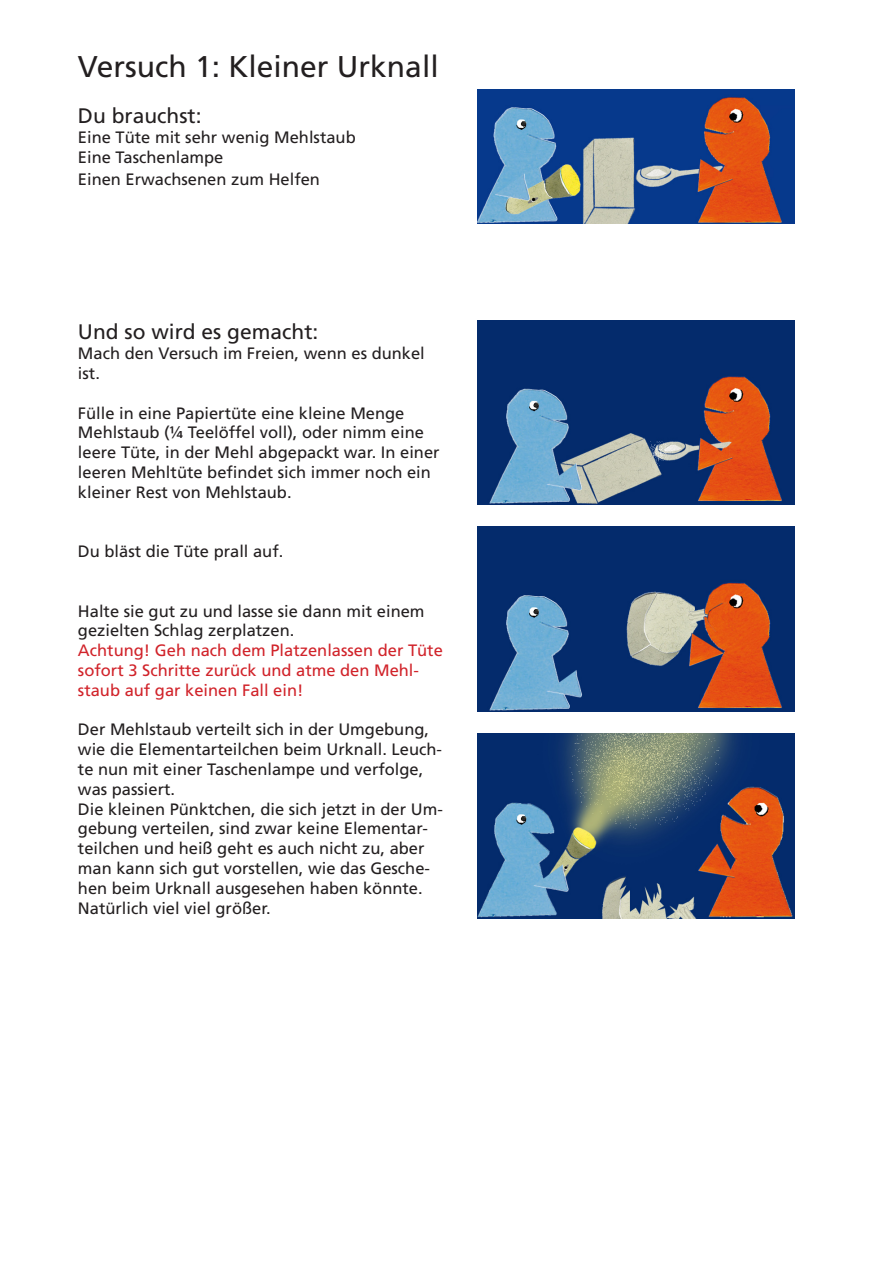
<style>
.page{position:relative;width:893px;height:1263px;background:#fff}
.page>*{position:absolute;margin:0;border:0;box-sizing:border-box;transform-origin:0 0}
.t1{font:30px "Frutiger LT";color:#231f20}
.t2{font:21px "Frutiger LT";color:#231f20}
.t3{font:16.5px/19.8px "Frutiger LT";color:#231f20}
.t4{font:16.5px/19.8px "Frutiger LT";color:#d1232a}
</style>
<div class="page">
<img style="left:478px;top:89px;width:316px;height:134px">
<img style="left:478px;top:320px;width:316px;height:185px">
<img style="left:478px;top:526px;width:316px;height:185px">
<img style="left:478px;top:733px;width:316px;height:185px">
<h1 class="t1" style="left:78px;top:48px;width:362px">Versuch 1: Kleiner Urknall</h1>
<p class="t2" style="left:78px;top:104px;width:125px">Du brauchst:</p>
<p class="t3" style="left:78px;top:128px;width:279px">Eine Tüte mit sehr wenig Mehlstaub<br>Eine Taschenlampe</p>
<p class="t3" style="left:78px;top:169px;width:244px">Einen Erwachsenen zum Helfen</p>
<p class="t2" style="left:78px;top:320px;width:242px">Und so wird es gemacht:</p>
<p class="t3" style="left:78px;top:344px;width:348px">Mach den Versuch im Freien, wenn es dunkel ist.</p>
<p class="t3" style="left:78px;top:403px;width:363px">Fülle in eine Papiertüte eine kleine Menge Mehlstaub (¼ Teelöffel voll), oder nimm eine leere Tüte, in der Mehl abgepackt war. In einer leeren Mehltüte befindet sich immer noch ein kleiner Rest von Mehlstaub.</p>
<p class="t3" style="left:78px;top:542px;width:207px">Du bläst die Tüte prall auf.</p>
<p class="t3" style="left:78px;top:601px;width:348px">Halte sie gut zu und lasse sie dann mit einem gezielten Schlag zerplatzen.</p>
<p class="t4" style="left:78px;top:641px;width:366px">Achtung! Geh nach dem Platzenlassen der Tüte sofort 3 Schritte zurück und atme den Mehl&shy;staub auf gar keinen Fall ein!</p>
<p class="t3" style="left:78px;top:720px;width:366px">Der Mehlstaub verteilt sich in der Umgebung, wie die Elementarteilchen beim Urknall. Leuch&shy;te nun mit einer Taschenlampe und verfolge, was passiert.<br>Die kleinen Pünktchen, die sich jetzt in der Um&shy;gebung verteilen, sind zwar keine Elementar&shy;teilchen und heiß geht es auch nicht zu, aber man kann sich gut vorstellen, wie das Gesche&shy;hen beim Urknall ausgesehen haben könnte.<br>Natürlich viel viel größer.</p>
</div>
